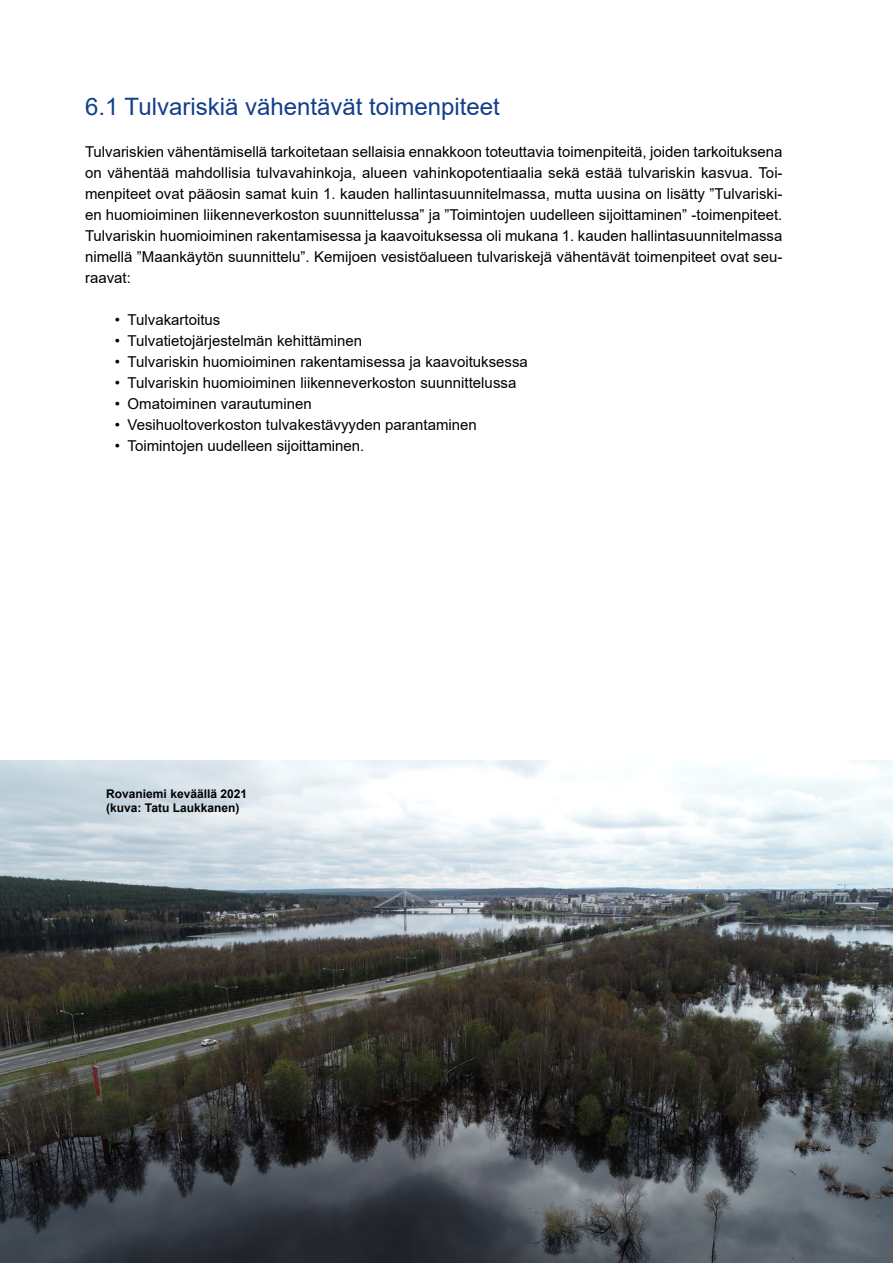
<style>
.page{position:relative;width:893px;height:1263px;background:#fff}
.page>*{position:absolute;margin:0;border:0;box-sizing:border-box;transform-origin:0 0}
.OTS_2{font:24px "Arial";color:#123e8b}
.Leipis_eka_kpl{font:15px/21px "Arial";color:#000;text-align:justify}
.Lista{font:15px "Arial";color:#000}
.Kuvateksti_graafi{font:700 12px/13.5px "Arial";color:#000}
</style>
<div class="page">
<img style="left:0;top:760px;width:893px;height:503px">
<h2 class="OTS_2" style="left:85px;top:90px;width:416px">6.1 Tulvariskiä vähentävät toimenpiteet</h2>
<p class="Leipis_eka_kpl" style="left:85px;top:141px;width:699px">Tulvariskien vähentämisellä tarkoitetaan sellaisia ennakkoon toteuttavia toimenpiteitä, joiden tarkoituksena on vähentää mahdollisia tulvavahinkoja, alueen vahinkopotentiaalia sekä estää tulvariskin kasvua. Toi&shy;menpiteet ovat pääosin samat kuin 1. kauden hallintasuunnitelmassa, mutta uusina on lisätty ”Tulvariski&shy;en huomioiminen liikenneverkoston suunnittelussa” ja ”Toimintojen uudelleen sijoittaminen” -toimenpiteet.<br>Tulvariskin huomioiminen rakentamisessa ja kaavoituksessa oli mukana 1. kauden hallintasuunnitelmassa nimellä ”Maankäytön suunnittelu”. Kemijoen vesistöalueen tulvariskejä vähentävät toimenpiteet ovat seu&shy;raavat:</p>
<p class="Lista" style="left:115px;top:309px;width:107px">• Tulvakartoitus</p>
<p class="Lista" style="left:115px;top:330px;width:249px">• Tulvatietojärjestelmän kehittäminen</p>
<p class="Lista" style="left:115px;top:351px;width:415px">• Tulvariskin huomioiminen rakentamisessa ja kaavoituksessa</p>
<p class="Lista" style="left:115px;top:372px;width:403px">• Tulvariskin huomioiminen liikenneverkoston suunnittelussa</p>
<p class="Lista" style="left:115px;top:393px;width:198px">• Omatoiminen varautuminen</p>
<p class="Lista" style="left:115px;top:414px;width:364px">• Vesihuoltoverkoston tulvakestävyyden parantaminen</p>
<p class="Lista" style="left:115px;top:435px;width:251px">• Toimintojen uudelleen sijoittaminen.</p>
<p class="Kuvateksti_graafi" style="left:106px;top:787px;width:142px">Rovaniemi keväällä 2021 (kuva: Tatu Laukkanen)</p>
</div>
